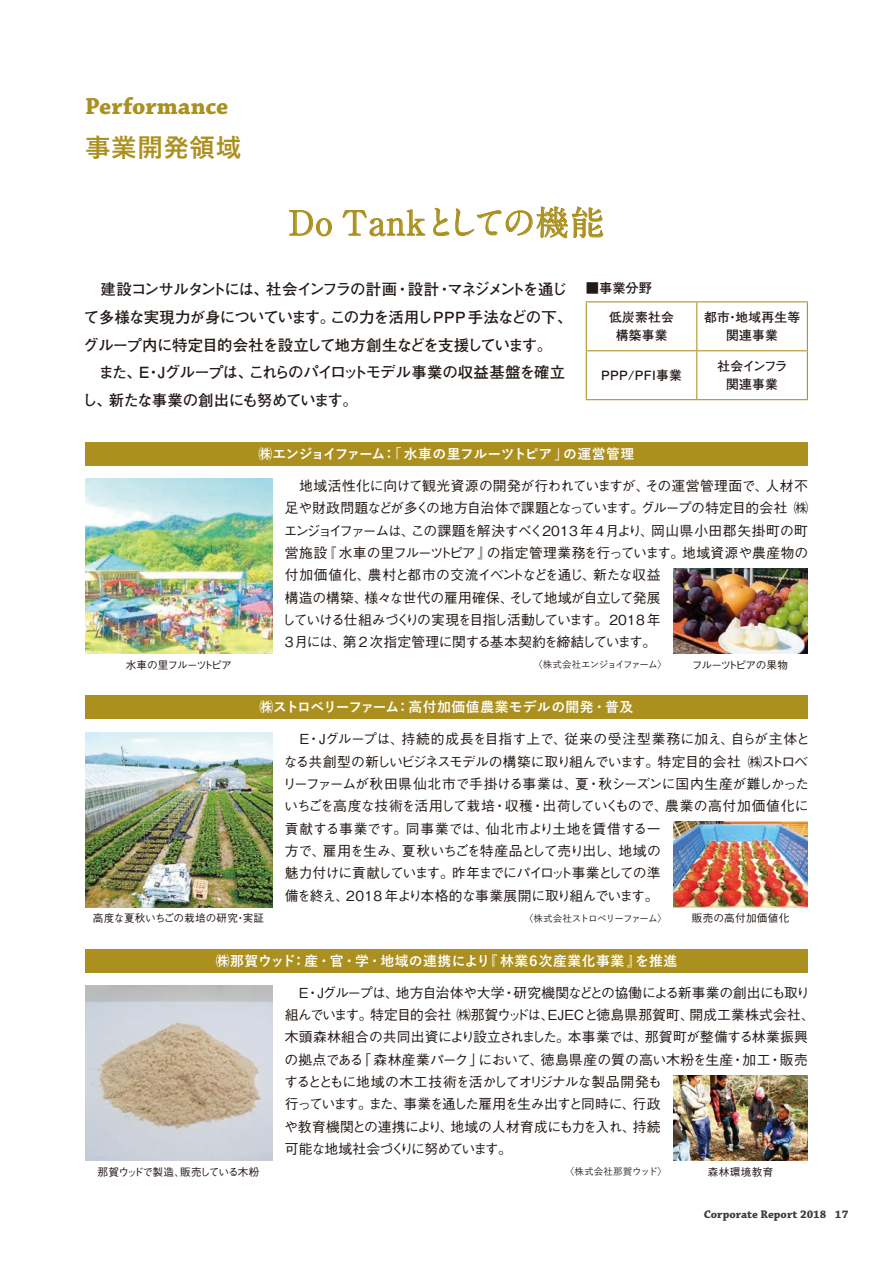
<style>
.page{position:relative;width:893px;height:1263px;background:#fff}
.page>*{position:absolute;margin:0;border:0;box-sizing:border-box;transform-origin:0 0}
.t1{font:700 34.05px "A1 Mincho Std";color:#ab901f}
.t2{font:700 25.5px "Yu Go";letter-spacing:.025em;color:#ab901f}
.t3{font:700 24.45px "Chaparral Pro";color:#ab901f}
.t4{font:700 15.45px/27.6px "Futo Go B101 Pr 6";letter-spacing:-.055em;color:#231916}
.t5{font:500 13.8px/22.4px "Gothic BBB Pro";letter-spacing:-.04em;color:#231916}
.t6{font:700 13.8px "Yu Go";letter-spacing:.02em;color:#fff}
.t7{font:700 13.8px "Yu Go";letter-spacing:-.035em;color:#fff}
.t8{font:700 13.35px "Futo Go B101 Pr 6";color:#231916}
.t9{font:700 12.75px/17.4px "Futo Go B101 Pr 6";letter-spacing:.02em;color:#231916;text-align:center}
.t10{font:700 12.75px/17.4px "Futo Go B101 Pr 6";letter-spacing:-.02em;color:#231916;text-align:center}
.t11{font:700 11.7px "Chaparral Pro";color:#3f3b3a}
.t12{font:500 10.65px "Gothic BBB Pro";letter-spacing:-.01em;color:#231916}
.t13{font:500 10.65px "Gothic BBB Pro";letter-spacing:-.085em;color:#231916}
.t14{font:500 10.65px "Gothic BBB Pro";letter-spacing:-.08em;color:#231916}
.t15{font:500 10.65px "Gothic BBB Pro";letter-spacing:-.075em;color:#231916}
.t16{font:500 10.65px "Gothic BBB Pro";letter-spacing:.03em;color:#231916}
.t17{font:500 9.6px "Yu Go";letter-spacing:-.09em;color:#231916}
.t18{font:500 9.6px "Yu Go";letter-spacing:.01em;color:#231916}
</style>
<div class="page">
<svg style="left:289px;top:210px;width:43px;height:26px"></svg>
<svg style="left:343px;top:210px;width:82px;height:26px"></svg>
<svg style="left:433px;top:208px;width:16px;height:28px"></svg>
<svg style="left:455px;top:206px;width:148px;height:32px"></svg>
<hr style="left:586px;top:301px;width:111px;height:1px;background:#ab901f">
<hr style="left:586px;top:302px;width:1px;height:48px;background:#ab901f">
<hr style="left:697px;top:301px;width:111px;height:1px;background:#ab901f">
<hr style="left:696px;top:302px;width:1px;height:48px;background:#ab901f">
<hr style="left:807px;top:302px;width:1px;height:48px;background:#ab901f">
<hr style="left:586px;top:350px;width:111px;height:1px;background:#ab901f">
<hr style="left:586px;top:351px;width:1px;height:48px;background:#ab901f">
<hr style="left:697px;top:350px;width:111px;height:1px;background:#ab901f">
<hr style="left:696px;top:351px;width:1px;height:48px;background:#ab901f">
<hr style="left:807px;top:351px;width:1px;height:48px;background:#ab901f">
<hr style="left:586px;top:399px;width:111px;height:1px;background:#ab901f">
<hr style="left:697px;top:399px;width:111px;height:1px;background:#ab901f">
<img style="left:85px;top:479px;width:187px;height:175px">
<img style="left:673px;top:568px;width:135px;height:86px">
<div style="left:85px;top:442px;width:723px;height:23px;background:#ab901f"></div>
<img style="left:85px;top:985px;width:187px;height:175px">
<img style="left:673px;top:1075px;width:135px;height:85px">
<div style="left:85px;top:949px;width:723px;height:23px;background:#ab901f"></div>
<img style="left:85px;top:732px;width:187px;height:175px">
<img style="left:673px;top:822px;width:135px;height:85px">
<div style="left:85px;top:695px;width:723px;height:24px;background:#ab901f"></div>
<h3 class="t3" style="left:85px;top:92px;width:145px">Performance</h3>
<h2 class="t2" style="left:85px;top:133px;width:158px">事業開発領域</h2>
<h1 class="t1" style="left:289px;top:195px;width:317px">Do Tankとしての機能</h1>
<p class="t4" style="left:83px;top:275px;width:491px">　建設コンサルタントには、社会インフラの計画・設計・マネジメントを通じて多様な実現力が身についています。この力を活用しPPP 手法などの下、グループ内に特定目的会社を設立して地方創生などを支援しています。<br>　また、Ｅ・Ｊグループは、これらのパイロットモデル事業の収益基盤を確立し、新たな事業の創出にも努めています。</p>
<p class="t8" style="left:586px;top:278px;width:68px">■事業分野</p>
<p class="t9" style="left:609px;top:308px;width:66px">低炭素社会構築事業</p>
<p class="t9" style="left:704px;top:308px;width:98px">都市・地域再生等関連事業</p>
<p class="t9" style="left:601px;top:366px;width:82px">PPP/PFI事業</p>
<p class="t10" style="left:718px;top:357px;width:72px">社会インフラ関連事業</p>
<p class="t7" style="left:259px;top:446px;width:377px">㈱エンジョイファーム：「水車の里フルーツトピア」の運営管理</p>
<p class="t5" style="left:282px;top:473px;width:528px">　地域活性化に向けて観光資源の開発が行われていますが、その運営管理面で、人材不足や財政問題などが多くの地方自治体で課題となっています。グループの特定目的会社 ㈱エンジョイファームは、この課題を解決すべく2013 年 4月より、岡山県小田郡矢掛町の町営施設『水車の里フルーツトピア』の指定管理業務を行っています。地域資源や農産物の付加価値化、農村と都市の交流イベントなどを通じ、新たな収益<br>構造の構築、様々な世代の雇用確保、そして地域が自立して発展<br>していける仕組みづくりの実現を目指し活動しています。 2018 年<br>3月には、第 2 次指定管理に関する基本契約を締結しています。</p>
<p class="t14" style="left:126px;top:656px;width:108px">水車の里フルーツトピア</p>
<p class="t17" style="left:533px;top:656px;width:135px">〈株式会社エンジョイファーム〉</p>
<p class="t15" style="left:692px;top:656px;width:98px">フルーツトピアの果物</p>
<p class="t6" style="left:260px;top:700px;width:375px">㈱ストロベリーファーム：高付加価値農業モデルの開発・普及</p>
<p class="t5" style="left:283px;top:726px;width:529px">　Ｅ・Ｊグループは、持続的成長を目指す上で、従来の受注型業務に加え、自らが主体となる共創型の新しいビジネスモデルの構築に取り組んでいます。特定目的会社 ㈱ストロベリーファームが秋田県仙北市で手掛ける事業は、夏・秋シーズンに国内生産が難しかったいちごを高度な技術を活用して栽培・収穫・出荷していくもので、農業の高付加価値化に貢献する事業です。同事業では、仙北市より土地を賃借する一<br>方で、雇用を生み、夏秋いちごを特産品として売り出し、地域の<br>魅力付けに貢献しています。昨年までにパイロット事業としての準<br>備を終え、2018 年より本格的な事業展開に取り組んでいます。</p>
<p class="t12" style="left:93px;top:910px;width:173px">高度な夏秋いちごの栽培の研究・実証</p>
<p class="t17" style="left:524px;top:909px;width:145px">〈株式会社ストロベリーファーム〉</p>
<p class="t16" style="left:692px;top:910px;width:99px">販売の高付加価値化</p>
<p class="t6" style="left:216px;top:953px;width:463px">㈱那賀ウッド：産・官・学・地域の連携により『林業６次産業化事業』を推進</p>
<p class="t5" style="left:284px;top:979px;width:532px">　Ｅ・Ｊグループは、地方自治体や大学・研究機関などとの協働による新事業の創出にも取り組んでいます。特定目的会社 ㈱那賀ウッドは、EJECと徳島県那賀町、開成工業株式会社、木頭森林組合の共同出資により設立されました。本事業では、那賀町が整備する林業振興の拠点である「森林産業パーク」において、徳島県産の質の高い木粉を生産・加工・販売するとともに地域の木工技術を活かしてオリジナルな製品開発も<br>行っています。また、事業を通した雇用を生み出すと同時に、行政<br>や教育機関との連携により、地域の人材育成にも力を入れ、持続<br>可能な地域社会づくりに努めています。</p>
<p class="t13" style="left:98px;top:1163px;width:163px">那賀ウッドで製造、販売している木粉</p>
<p class="t18" style="left:565px;top:1163px;width:104px">〈株式会社那賀ウッド〉</p>
<p class="t12" style="left:708px;top:1163px;width:67px">森林環境教育</p>
<p class="t11" style="left:704px;top:1207px;width:146px">Corporate Report 2018 17</p>
</div>
